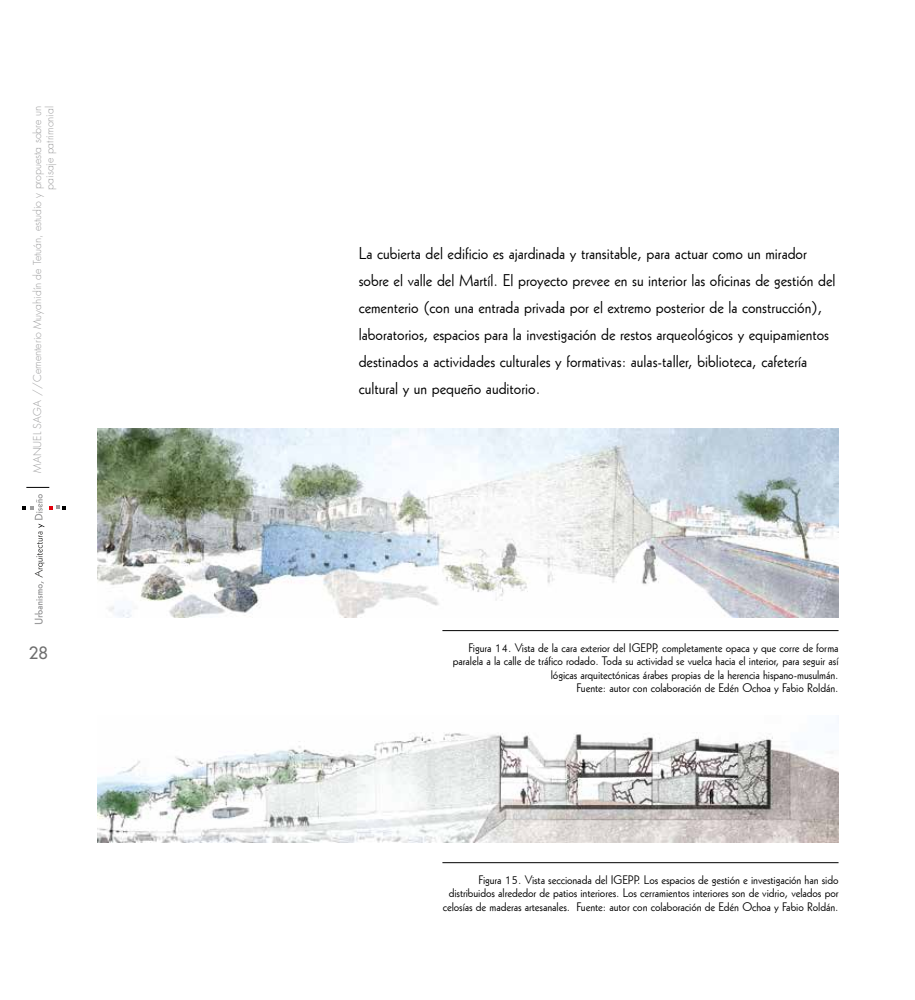
<style>
.page{position:relative;width:915px;height:1000px;background:#fff}
.page>*{position:absolute;margin:0;border:0;box-sizing:border-box;transform-origin:0 0}
.t1{font:16.5px/27px "Geometric 231 BT Roman C";color:#000}
.t2{font:500 16.5px "Futura Std";color:#6e6e6e}
.t3{font:12px/13.5px "Geometric 231 BT Roman C";letter-spacing:-.005em;color:#000;text-align:right}
.t4{font:300 10.5px/12.6px "Futura Std";color:#9c9c9d;text-align:right}
</style>
<div class="page">
<svg style="left:22px;top:494px;width:44px;height:130px"></svg>
<svg style="left:26px;top:487px;width:23px;height:1px"></svg>
<hr style="left:442px;top:630px;width:396px;height:1px;background:#000">
<hr style="left:442px;top:862px;width:396px;height:1px;background:#000">
<img style="left:98px;top:428px;width:740px;height:189px">
<img style="left:98px;top:733px;width:740px;height:109px">
<p class="t4" style="left:31px;top:472px;width:368px;rotate:-90deg">MANUEL SAGA //Cementerio Muyahidín de Tetuán, estudio y propuesta sobre un paisaje patrimonial</p>
<p class="t1" style="left:358px;top:239px;width:478px">La cubierta del edificio es ajardinada y transitable, para actuar como un mirador sobre el valle del Martíl. El proyecto prevee en su interior las oficinas de gestión del cementerio (con una entrada privada por el extremo posterior de la construcción), laboratorios, espacios para la investigación de restos arqueológicos y equipamientos destinados a actividades culturales y formativas: aulas-taller, biblioteca, cafetería cultural y un pequeño auditorio.</p>
<h1 class="t2" style="left:29px;top:642px;width:21px">28</h1>
<p class="t3" style="left:452px;top:640px;width:387px">Figura 14. Vista de la cara exterior del IGEPP, completamente opaca y que corre de forma paralela a la calle de tráfico rodado. Toda su actividad se vuelca hacia el interior, para seguir así lógicas arquitectónicas árabes propias de la herencia hispano-musulmán.<br>Fuente: autor con colaboración de Edén Ochoa y Fabio Roldán.</p>
<p class="t3" style="left:442px;top:872px;width:397px">Figura 15. Vista seccionada del IGEPP. Los espacios de gestión e investigación han sido distribuidos alrededor de patios interiores. Los cerramientos interiores son de vidrio, velados por celosías de maderas artesanales. Fuente: autor con colaboración de Edén Ochoa y Fabio Roldán.</p>
</div>
